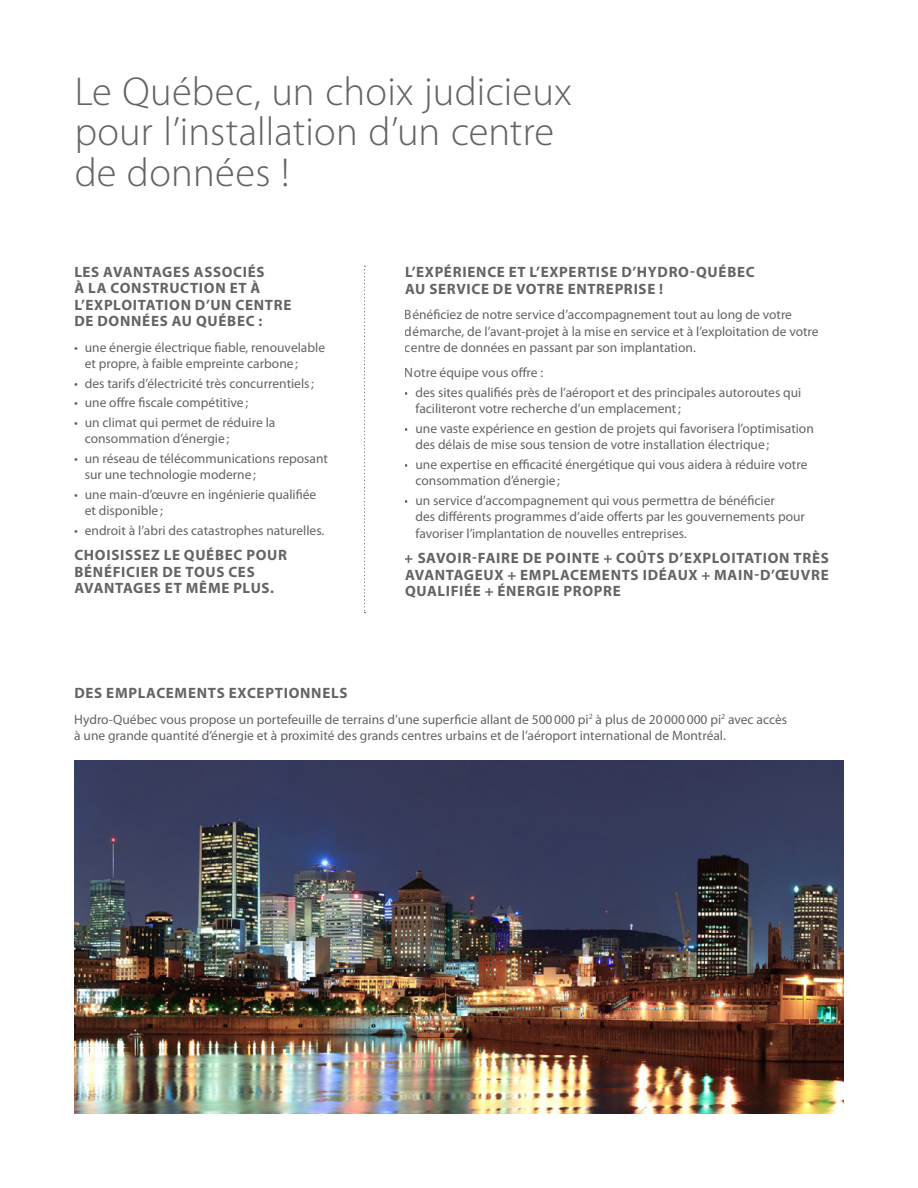
<style>
.page{position:relative;width:918px;height:1188px;background:#fff}
.page>*{position:absolute;margin:0;border:0;box-sizing:border-box;transform-origin:0 0}
.t1{font:300 40.5px/40.5px "Myriad Pro";letter-spacing:.005em;color:#636466}
.Titre_en_accent{font:700 15px/16.5px "Myriad Pro";letter-spacing:.045em;color:#636466}
.Texte_courant{font:13.5px/16.5px "Myriad Pro";color:#636466}
</style>
<div class="page">
<svg style="left:364px;top:266px;width:1px;height:347px"></svg>
<img style="left:74px;top:761px;width:770px;height:353px">
<h1 class="t1" style="left:74px;top:72px;width:499px">Le Québec, un choix judicieux pour l’installation d’un centre de données !</h1>
<p class="Titre_en_accent" style="left:74px;top:264px;width:218px">LES AVANTAGES ASSOCIÉS<br>À LA CONSTRUCTION ET À<br>L’EXPLOITATION D’UN CENTRE<br>DE DONNÉES AU QUÉBEC :</p>
<p class="Texte_courant" style="left:85px;top:339px;width:242px;text-indent:-10px">• une énergie électrique fiable, renouvelable et propre, à faible empreinte carbone;</p>
<p class="Texte_courant" style="left:74px;top:375px;width:241px">• des tarifs d’électricité très concurrentiels;</p>
<p class="Texte_courant" style="left:74px;top:395px;width:175px">• une offre fiscale compétitive;</p>
<p class="Texte_courant" style="left:85px;top:414px;width:192px;text-indent:-10px">• un climat qui permet de réduire la consommation d’énergie;</p>
<p class="Texte_courant" style="left:85px;top:450px;width:245px;text-indent:-10px">• un réseau de télécommunications reposant sur une technologie moderne;</p>
<p class="Texte_courant" style="left:85px;top:486px;width:233px;text-indent:-10px">• une main-d’œuvre en ingénierie qualifiée et disponible;</p>
<p class="Texte_courant" style="left:74px;top:522px;width:252px">• endroit à l’abri des catastrophes naturelles.</p>
<p class="Titre_en_accent" style="left:74px;top:547px;width:214px">CHOISISSEZ LE QUÉBEC POUR<br>BÉNÉFICIER DE TOUS CES<br>AVANTAGES ET MÊME PLUS.</p>
<p class="Titre_en_accent" style="left:405px;top:264px;width:351px">L’EXPÉRIENCE ET L’EXPERTISE D’HYDRO-QUÉBEC<br>AU SERVICE DE VOTRE ENTREPRISE !</p>
<p class="Texte_courant" style="left:405px;top:307px;width:415px">Bénéficiez de notre service d’accompagnement tout au long de votre démarche, de l’avant-projet à la mise en service et à l’exploitation de votre centre de données en passant par son implantation.</p>
<p class="Texte_courant" style="left:405px;top:365px;width:140px">Notre équipe vous offre :</p>
<p class="Texte_courant" style="left:415px;top:384px;width:387px;text-indent:-10px">• des sites qualifiés près de l’aéroport et des principales autoroutes qui faciliteront votre recherche d’un emplacement;</p>
<p class="Texte_courant" style="left:415px;top:420px;width:400px;text-indent:-10px">• une vaste expérience en gestion de projets qui favorisera l’optimisation des délais de mise sous tension de votre installation électrique;</p>
<p class="Texte_courant" style="left:415px;top:456px;width:393px;text-indent:-10px">• une expertise en efficacité énergétique qui vous aidera à réduire votre consommation d’énergie;</p>
<p class="Texte_courant" style="left:415px;top:492px;width:391px;text-indent:-10px">• un service d’accompagnement qui vous permettra de bénéficier<br>des différents programmes d’aide offerts par les gouvernements pour favoriser l’implantation de nouvelles entreprises.</p>
<p class="Titre_en_accent" style="left:405px;top:550px;width:425px;text-align:justify">+ SAVOIR-FAIRE DE POINTE + COÛTS D’EXPLOITATION TRÈS AVANTAGEUX + EMPLACEMENTS IDÉAUX + MAIN-D’ŒUVRE QUALIFIÉE + ÉNERGIE PROPRE</p>
<p class="Titre_en_accent" style="left:74px;top:685px;width:275px">DES EMPLACEMENTS EXCEPTIONNELS</p>
<p class="Texte_courant" style="left:74px;top:711px;width:714px">Hydro-Québec vous propose un portefeuille de terrains d’une superficie allant de 500000 pi<sup>2</sup> à plus de 20000000 pi<sup>2</sup> avec accès à une grande quantité d’énergie et à proximité des grands centres urbains et de l’aéroport international de Montréal.</p>
</div>
